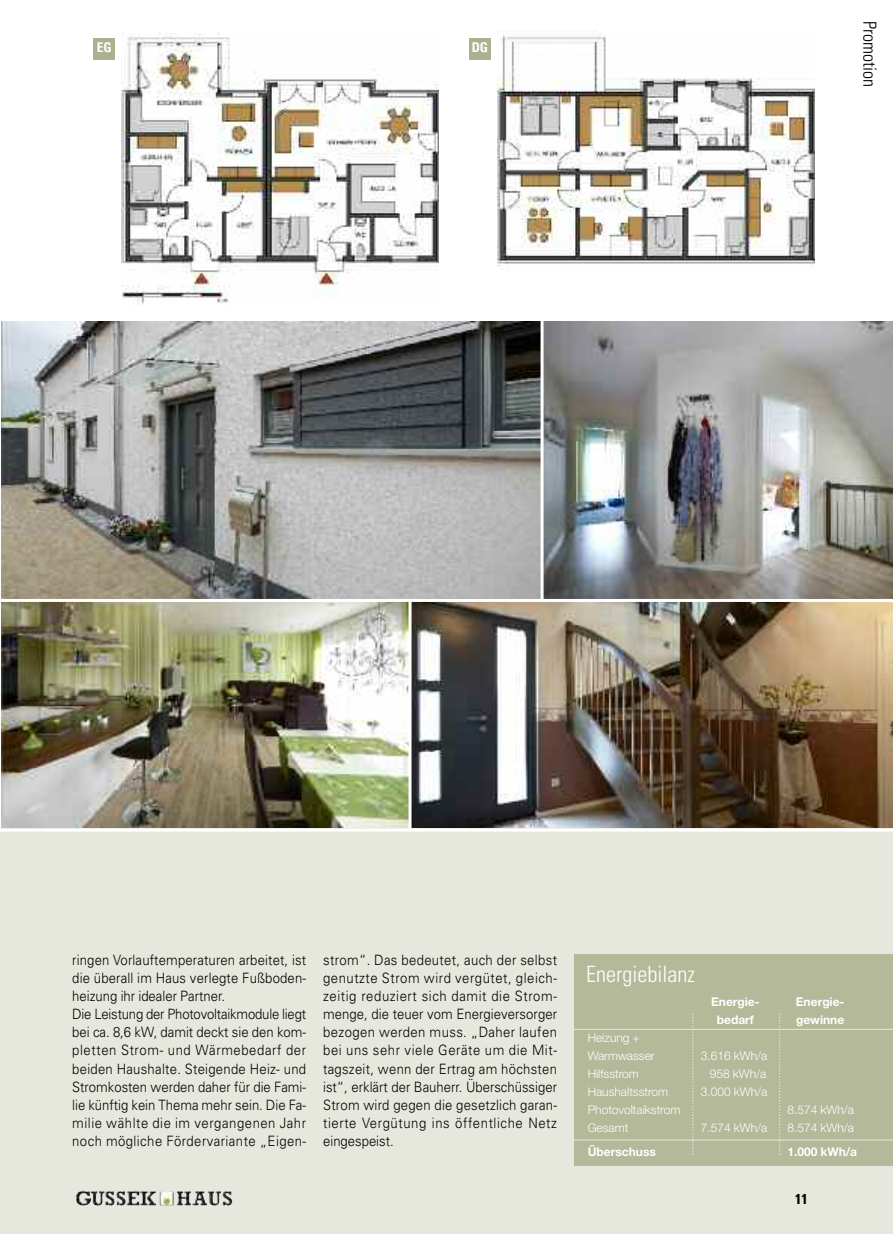
<style>
.page{position:relative;width:893px;height:1234px;background:#fff}
.page>*{position:absolute;margin:0;border:0;box-sizing:border-box;transform-origin:0 0}
.t1{font:300 condensed 22.5px "Univers";color:#fff}
.t2{font:300 condensed 18px "Univers";color:#000}
.t3{font:300 14.25px/18.1px "Univers";letter-spacing:.01em;color:#000;scale:.92 1}
.t4{font:700 condensed 14.25px "Univers";color:#000}
.t5{font:700 condensed 13.5px "Univers";color:#fff}
.t6{font:300 12px/18px "Helvetica Neue LT";color:#fff}
.t7{font:700 12px "Helvetica Neue LT";color:#fff}
</style>
<div class="page">
<img style="left:412px;top:601px;width:481px;height:227px">
<img style="left:1px;top:601px;width:408px;height:227px">
<div style="left:0;top:828px;width:893px;height:405px;background:#e6e8dd"></div>
<img style="left:1px;top:321px;width:540px;height:277px">
<img style="left:544px;top:321px;width:349px;height:277px">
<img style="left:121px;top:34px;width:317px;height:271px">
<img style="left:497px;top:35px;width:318px;height:234px">
<hr style="left:0;top:828px;width:893px;height:3px;background:#fff">
<div style="left:94px;top:38px;width:21px;height:22px;background:#aab18e"></div>
<div style="left:469px;top:38px;width:22px;height:22px;background:#aab18e"></div>
<div style="left:574px;top:953px;width:319px;height:211px;background:#b3b999"></div>
<hr style="left:557px;top:1028px;width:336px;height:1px;background:#e6e8dd">
<svg style="left:692px;top:1013px;width:2px;height:141px"></svg>
<svg style="left:779px;top:1013px;width:1px;height:141px"></svg>
<hr style="left:566px;top:1139px;width:327px;height:1px;background:#e6e8dd">
<p class="t5" style="left:97px;top:39px;width:17px">EG</p>
<p class="t5" style="left:472px;top:39px;width:18px">DG</p>
<p class="t2" style="left:876px;top:21px;width:67px;rotate:90deg">Promotion</p>
<p class="t3" style="left:72px;top:951px;width:256px">ringen Vorlauftemperaturen arbeitet, ist die überall im Haus verlegte Fußboden&shy;heizung ihr idealer Partner.<br>Die Leistung der Photovoltaikmodule liegt bei ca. 8,6 kW, damit deckt sie den kom&shy;pletten Strom- und Wärmebedarf der beiden Haushalte. Steigende Heiz- und Stromkosten werden daher für die Fami&shy;lie künftig kein Thema mehr sein. Die Fa&shy;milie wählte die im vergangenen Jahr noch mögliche Fördervariante „Eigen-</p>
<p class="t3" style="left:323px;top:951px;width:256px;text-align:justify">strom“. Das bedeutet, auch der selbst genutzte Strom wird vergütet, gleich&shy;zeitig reduziert sich damit die Strom&shy;menge, die teuer vom Energieversorger bezogen werden muss. „Daher laufen bei uns sehr viele Geräte um die Mit&shy;tagszeit, wenn der Ertrag am höchsten ist“, erklärt der Bauherr. Überschüssiger Strom wird gegen die gesetzlich garan&shy;tierte Vergütung ins öffentliche Netz eingespeist.</p>
<h1 class="t1" style="left:586px;top:965px;width:110px">Energiebilanz</h1>
<p class="t7" style="left:711px;top:997px;width:50px">Energie-</p>
<p class="t7" style="left:796px;top:997px;width:50px">Energie-</p>
<p class="t7" style="left:717px;top:1015px;width:39px">bedarf</p>
<p class="t7" style="left:796px;top:1015px;width:50px">gewinne</p>
<p class="t6" style="left:588px;top:1029px;width:69px">Heizung +<br>Warmwasser</p>
<p class="t6" style="left:701px;top:1047px;width:68px">3.616 kWh/a</p>
<p class="t6" style="left:588px;top:1065px;width:53px">Hilfsstrom</p>
<p class="t6" style="left:710px;top:1065px;width:58px">958 kWh/a</p>
<p class="t6" style="left:588px;top:1083px;width:82px">Haushaltsstrom</p>
<p class="t6" style="left:701px;top:1083px;width:68px">3.000 kWh/a</p>
<p class="t6" style="left:588px;top:1101px;width:94px">Photovoltaikstrom</p>
<p class="t6" style="left:787px;top:1101px;width:68px">8.574 kWh/a</p>
<p class="t6" style="left:588px;top:1119px;width:42px">Gesamt</p>
<p class="t6" style="left:701px;top:1119px;width:68px">7.574 kWh/a</p>
<p class="t6" style="left:787px;top:1119px;width:68px">8.574 kWh/a</p>
<p class="t7" style="left:588px;top:1147px;width:70px">Überschuss</p>
<p class="t7" style="left:787px;top:1147px;width:71px">1.000 kWh/a</p>
<p class="t4" style="left:795px;top:1189px;width:14px">11</p>
</div>
